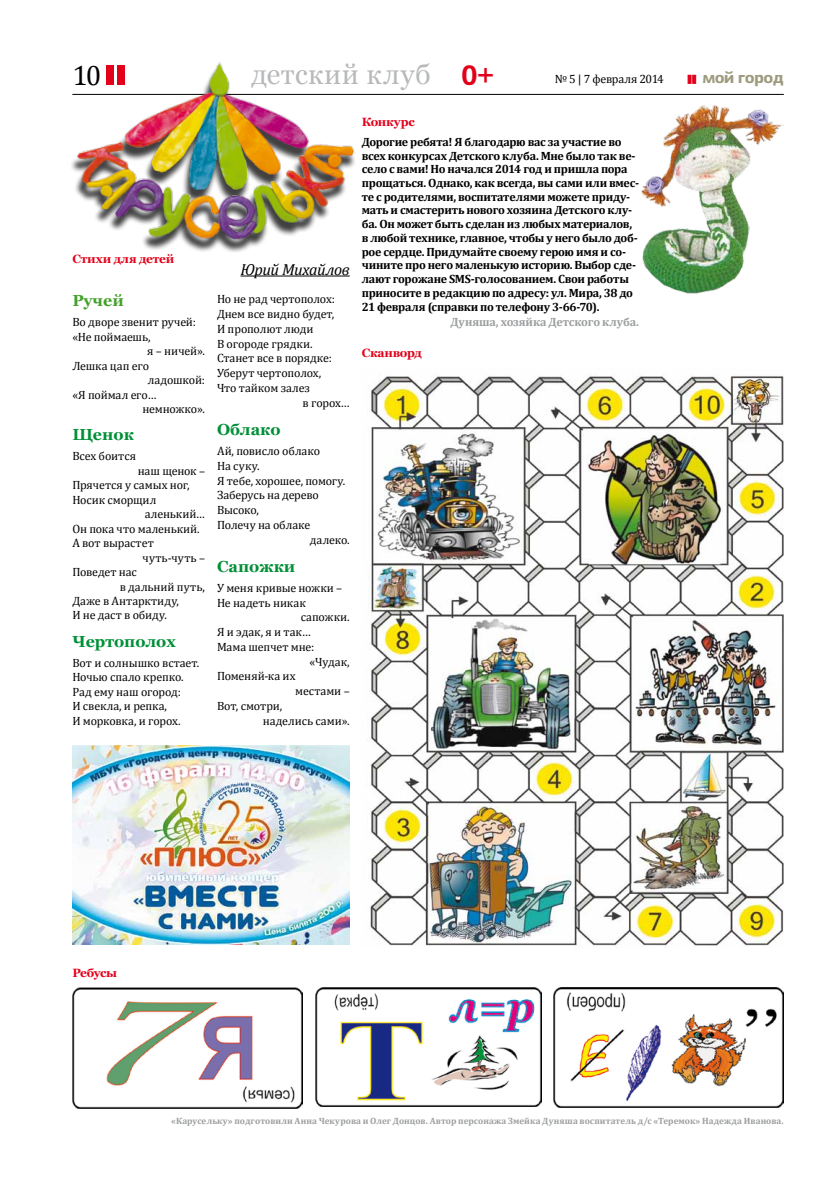
<style>
.page{position:relative;width:820px;height:1191px;background:#fff}
.page>*{position:absolute;margin:0;border:0;box-sizing:border-box;transform-origin:0 0}
.t1{font:28px "Georgia";letter-spacing:.03em;color:#b7b9ba}
.t2{font:28px "Cambria";color:#000}
.t3{font:700 28px "Free Set C";color:#e2001a}
.t4{font:700 16px "Georgia";color:#009037}
.t5{font:italic 16px "Cambria";letter-spacing:-.03em;color:#000}
.t6{font:900 16px "Ekibastuz";letter-spacing:-.01em;color:#9d9a7e}
.t7{font:700 16px "Georgia";color:#44a12b}
.t8{font:12px/14.4px "Cambria";letter-spacing:-.01em;color:#000}
.t9{font:700 12px/13.7px "Cambria";letter-spacing:-.02em;color:#000}
.t10{font:700 12px "Georgia";letter-spacing:-.02em;color:#e2001a}
.t11{font:700 12px "Cambria";letter-spacing:-.01em;color:#9c9e9f}
.t12{font:12px "Cambria";letter-spacing:-.03em;color:#000}
.t13{font:12px "Cambria";letter-spacing:.01em;color:#000}
.t14{font:700 9.1px "Cambria";letter-spacing:.01em;color:#9c9e9f}
</style>
<div class="page">
<hr style="left:72px;top:94px;width:711px;height:1px;background:#000">
<svg style="left:687px;top:75px;width:8px;height:9px"></svg>
<img style="left:641px;top:105px;width:142px;height:189px">
<img style="left:72px;top:62px;width:290px;height:190px">
<img style="left:370px;top:376px;width:413px;height:570px">
<hr style="left:240px;top:275px;width:109px;height:1px;background:#000">
<img style="left:72px;top:987px;width:230px;height:121px">
<img style="left:315px;top:987px;width:226px;height:119px">
<img style="left:553px;top:987px;width:230px;height:120px">
<img style="left:72px;top:745px;width:277px;height:199px">
<h1 class="t2" style="left:72px;top:59px;width:31px">10</h1>
<h1 class="t1" style="left:251px;top:59px;width:181px">детский клуб</h1>
<p class="t12" style="left:554px;top:72px;width:110px">№ 5 | 7 февраля 2014</p>
<h2 class="t6" style="left:702px;top:68px;width:83px">мой город</h2>
<p class="t10" style="left:361px;top:115px;width:55px">Конкурс</p>
<h1 class="t3" style="left:461px;top:59px;width:35px">0+</h1>
<p class="t10" style="left:72px;top:252px;width:103px">Стихи для детей</p>
<h2 class="t7" style="left:72px;top:291px;width:53px">Ручей</h2>
<p class="t8" style="left:72px;top:315px;width:125px">Во дворе звенит ручей:</p>
<p class="t8" style="left:72px;top:329px;width:80px">«Не поймаешь,</p>
<p class="t8" style="left:147px;top:344px;width:59px">я – ничей».</p>
<p class="t8" style="left:72px;top:358px;width:78px">Лешка цап его</p>
<p class="t8" style="left:148px;top:373px;width:59px">ладошкой:</p>
<p class="t8" style="left:72px;top:387px;width:86px">«Я поймал его…</p>
<p class="t8" style="left:142px;top:402px;width:64px">немножко».</p>
<h2 class="t4" style="left:72px;top:426px;width:63px">Щенок</h2>
<p class="t8" style="left:72px;top:449px;width:65px">Всех боится</p>
<p class="t8" style="left:138px;top:463px;width:69px">наш щенок –</p>
<p class="t8" style="left:72px;top:478px;width:119px">Прячется у самых ног,</p>
<p class="t8" style="left:72px;top:492px;width:86px">Носик сморщил</p>
<p class="t8" style="left:145px;top:507px;width:62px">аленький…</p>
<p class="t8" style="left:72px;top:521px;width:129px">Он пока что маленький.</p>
<p class="t8" style="left:72px;top:536px;width:83px">А вот вырастет</p>
<p class="t13" style="left:142px;top:550px;width:64px">чуть-чуть –</p>
<p class="t8" style="left:72px;top:565px;width:66px">Поведет нас</p>
<p class="t8" style="left:120px;top:579px;width:87px">в дальний путь,</p>
<p class="t8" style="left:72px;top:593px;width:108px">Даже в Антарктиду,</p>
<p class="t8" style="left:72px;top:608px;width:96px">И не даст в обиду.</p>
<h2 class="t4" style="left:72px;top:632px;width:105px">Чертополох</h2>
<p class="t8" style="left:72px;top:655px;width:128px">Вот и солнышко встает.<br>Ночью спало крепко.<br>Рад ему наш огород:<br>И свекла, и репка,<br>И морковка, и горох.</p>
<h2 class="t5" style="left:240px;top:260px;width:111px">Юрий Михайлов</h2>
<p class="t8" style="left:217px;top:292px;width:119px">Но не рад чертополох:</p>
<p class="t8" style="left:217px;top:307px;width:119px">Днем все видно будет,</p>
<p class="t8" style="left:217px;top:321px;width:98px">И прополют люди</p>
<p class="t8" style="left:217px;top:336px;width:97px">В огороде грядки.</p>
<p class="t8" style="left:217px;top:351px;width:116px">Станет все в порядке:</p>
<p class="t8" style="left:217px;top:366px;width:106px">Уберут чертополох,</p>
<p class="t8" style="left:217px;top:380px;width:94px">Что тайком залез</p>
<p class="t8" style="left:302px;top:395px;width:49px">в горох…</p>
<h2 class="t4" style="left:217px;top:420px;width:65px">Облако</h2>
<p class="t8" style="left:217px;top:444px;width:105px">Ай, повисло облако</p>
<p class="t8" style="left:217px;top:458px;width:44px">На суку.</p>
<p class="t8" style="left:217px;top:473px;width:130px">Я тебе, хорошее, помогу.</p>
<p class="t8" style="left:217px;top:488px;width:103px">Заберусь на дерево</p>
<p class="t8" style="left:217px;top:503px;width:43px">Высоко,</p>
<p class="t8" style="left:217px;top:517px;width:95px">Полечу на облаке</p>
<p class="t8" style="left:310px;top:532px;width:41px">далеко.</p>
<h2 class="t4" style="left:217px;top:557px;width:80px">Сапожки</h2>
<p class="t8" style="left:217px;top:580px;width:127px">У меня кривые ножки –</p>
<p class="t8" style="left:217px;top:595px;width:90px">Не надеть никак</p>
<p class="t8" style="left:301px;top:610px;width:50px">сапожки.</p>
<p class="t8" style="left:217px;top:625px;width:95px">Я и эдак, я и так…</p>
<p class="t8" style="left:217px;top:639px;width:99px">Мама шепчет мне:</p>
<p class="t8" style="left:309px;top:654px;width:42px">«Чудак,</p>
<p class="t8" style="left:217px;top:669px;width:80px">Поменяй-ка их</p>
<p class="t8" style="left:295px;top:684px;width:56px">местами –</p>
<p class="t8" style="left:217px;top:698px;width:67px">Вот, смотри,</p>
<p class="t8" style="left:263px;top:713px;width:88px">наделись сами».</p>
<p class="t9" style="left:361px;top:135px;width:279px">Дорогие ребята! Я благодарю вас за участие во всех конкурсах Детского клуба. Мне было так ве&shy;село с вами! Но начался 2014 год и пришла пора прощаться. Однако, как всегда, вы сами или вмес&shy;те с родителями, воспитателями можете приду&shy;мать и смастерить нового хозяина Детского клу&shy;ба. Он может быть сделан из любых материалов, в любой технике, главное, чтобы у него было доб&shy;рое сердце. Придумайте своему герою имя и со&shy;чините про него маленькую историю. Выбор сде&shy;лают горожане SMS-голосованием. Свои работы приносите в редакцию по адресу: ул. Мира, 38 до 21 февраля (справки по телефону 3-66-70).</p>
<p class="t11" style="left:450px;top:314px;width:190px">Дуняша, хозяйка Детского клуба.</p>
<p class="t10" style="left:361px;top:346px;width:61px">Сканворд</p>
<p class="t10" style="left:72px;top:966px;width:46px">Ребусы</p>
<p class="t14" style="left:171px;top:1115px;width:613px">«Карусельку» подготовили Анна Чекурова и Олег Донцов. Автор персонажа Змейка Дуняша воспитатель д/с «Теремок» Надежда Иванова.</p>
</div>
